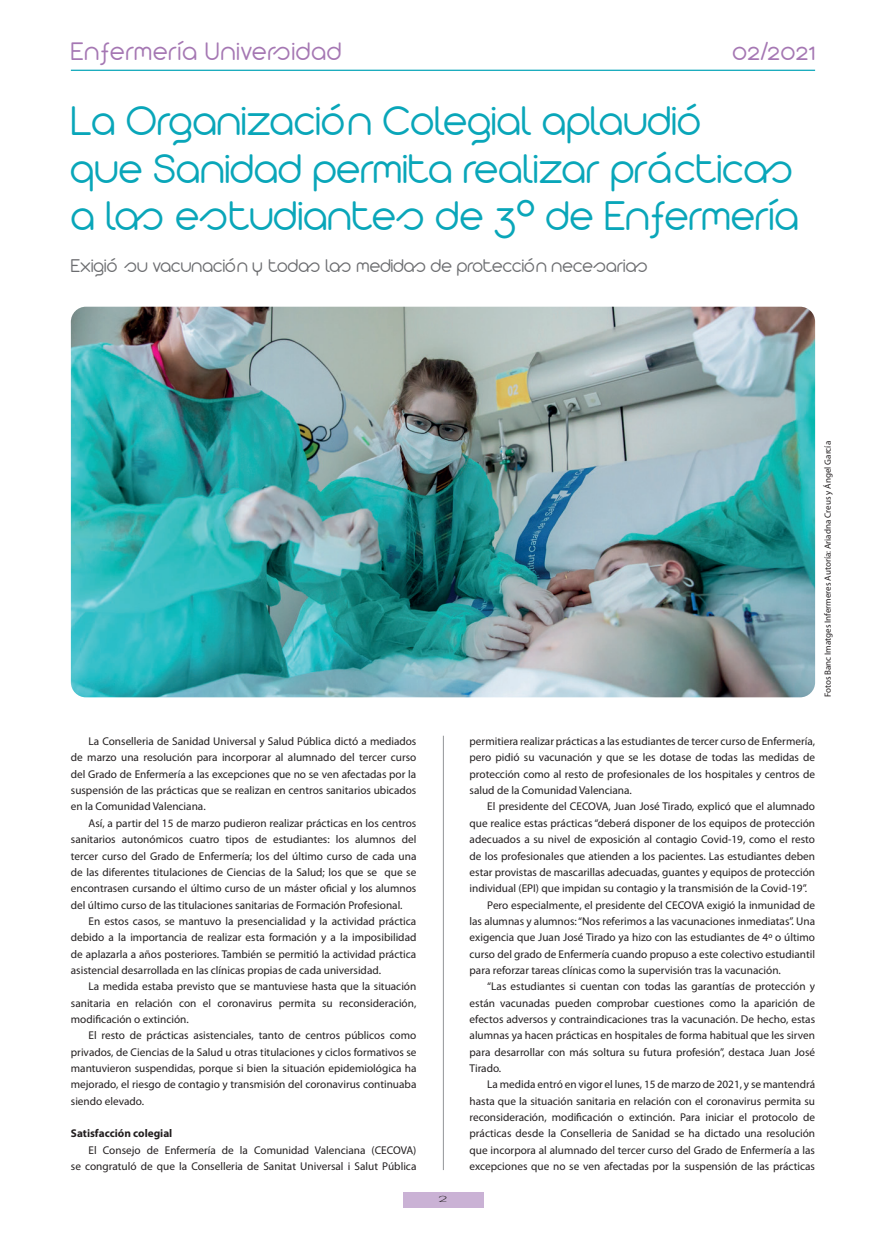
<style>
.page{position:relative;width:886px;height:1241px;background:#fff}
.page>*{position:absolute;margin:0;border:0;box-sizing:border-box;transform-origin:0 0}
.t1{font:300 45px "Arista 2.0 Alternate";letter-spacing:.01em;color:#09a6b9}
.t2{font:300 27.5px "Arista 2.0 Alternate";letter-spacing:.04em;color:#a577b3}
.t3{font:300 20px "Arista 2.0 Alternate";letter-spacing:.01em;color:#6c6d70}
.t4{font:11.25px/16.4px "Myriad Pro";color:#231f20;text-align:justify}
.t5{font:700 11.25px "Myriad Pro";color:#231f20}
.t6{font:9px "Myriad Pro";color:#231f20}
.t7{font:300 8.12px "Futura";color:#231f20;scale:2 1}
</style>
<div class="page">
<hr style="left:71px;top:70px;width:744px;height:1px;background:#09a6b9">
<div style="left:403px;top:1192px;width:80px;height:15px;background:#cab2d5"></div>
<hr style="left:443px;top:735px;width:1px;height:434px;background:#939598">
<img style="left:71px;top:306px;width:744px;height:391px">
<p class="t2" style="left:71px;top:35px;width:272px">Enfermería Universidad</p>
<p class="t2" style="left:732px;top:35px;width:84px">02/2021</p>
<p class="t1" style="left:71px;top:95px;width:634px">La Organización Colegial aplaudió</p>
<p class="t1" style="left:71px;top:142px;width:724px">que Sanidad permita realizar prácticas</p>
<p class="t1" style="left:71px;top:190px;width:729px">a las estudiantes de 3º de Enfermería</p>
<p class="t3" style="left:71px;top:254px;width:578px">Exigió su vacunación y todas las medidas de protección necesarias</p>
<p class="t4" style="left:71px;top:733px;width:347px;text-indent:18px">La Conselleria de Sanidad Universal y Salud Pública dictó a mediados de marzo una resolución para incorporar al alumnado del tercer curso del Grado de Enfermería a las excepciones que no se ven afectadas por la suspensión de las prácticas que se realizan en centros sanitarios ubicados en la Comunidad Valenciana.</p>
<p class="t4" style="left:71px;top:815px;width:347px;text-indent:18px">Así, a partir del 15 de marzo pudieron realizar prácticas en los centros sanitarios autonómicos cuatro tipos de estudiantes: los alumnos del tercer curso del Grado de Enfermería; los del último curso de cada una de las diferentes titulaciones de Ciencias de la Salud; los que se que se encontrasen cursando el último curso de un máster oficial y los alumnos del último curso de las titulaciones sanitarias de Formación Profesional.</p>
<p class="t4" style="left:71px;top:913px;width:347px;text-indent:18px">En estos casos, se mantuvo la presencialidad y la actividad práctica debido a la importancia de realizar esta formación y a la imposibilidad de aplazarla a años posteriores. También se permitió la actividad práctica asistencial desarrollada en las clínicas propias de cada universidad.</p>
<p class="t4" style="left:71px;top:978px;width:347px;text-indent:18px">La medida estaba previsto que se mantuviese hasta que la situación sanitaria en relación con el coronavirus permita su reconsideración, modificación o extinción.</p>
<p class="t4" style="left:71px;top:1027px;width:347px;text-indent:18px">El resto de prácticas asistenciales, tanto de centros públicos como privados, de Ciencias de la Salud u otras titulaciones y ciclos formativos se mantuvieron suspendidas, porque si bien la situación epidemiológica ha mejorado, el riesgo de contagio y transmisión del coronavirus continuaba siendo elevado.</p>
<p class="t5" style="left:71px;top:1127px;width:103px">Satisfacción colegial</p>
<p class="t4" style="left:71px;top:1141px;width:347px;text-align:right">El Consejo de Enfermería de la Comunidad Valenciana (CECOVA)<br>se congratuló de que la Conselleria de Sanitat Universal i Salut Pública</p>
<p class="t7" style="left:438px;top:1193px;width:7px">2</p>
<p class="t6" style="left:823px;top:697px;width:258px;rotate:-90deg">Fotos Banc Imatges Infermeres Autoría: Ariadna Creus y Ángel García</p>
<p class="t4" style="left:469px;top:733px;width:347px">permitiera realizar prácticas a las estudiantes de tercer curso de Enfermería, pero pidió su vacunación y que se les dotase de todas las medidas de protección como al resto de profesionales de los hospitales y centros de salud de la Comunidad Valenciana.</p>
<p class="t4" style="left:469px;top:798px;width:347px;text-indent:18px">El presidente del CECOVA, Juan José Tirado, explicó que el alumnado que realice estas prácticas “deberá disponer de los equipos de protección adecuados a su nivel de exposición al contagio Covid-19, como el resto de los profesionales que atienden a los pacientes. Las estudiantes deben estar provistas de mascarillas adecuadas, guantes y equipos de protección individual (EPI) que impidan su contagio y la transmisión de la Covid-19”.</p>
<p class="t4" style="left:469px;top:896px;width:347px;text-indent:18px">Pero especialmente, el presidente del CECOVA exigió la inmunidad de las alumnas y alumnos: “Nos referimos a las vacunaciones inmediatas”. Una exigencia que Juan José Tirado ya hizo con las estudiantes de 4º o último curso del grado de Enfermería cuando propuso a este colectivo estudiantil para reforzar tareas clínicas como la supervisión tras la vacunación.</p>
<p class="t4" style="left:469px;top:978px;width:347px;text-indent:18px">“Las estudiantes si cuentan con todas las garantías de protección y están vacunadas pueden comprobar cuestiones como la aparición de efectos adversos y contraindicaciones tras la vacunación. De hecho, estas alumnas ya hacen prácticas en hospitales de forma habitual que les sirven para desarrollar con más soltura su futura profesión”, destaca Juan José Tirado.</p>
<p class="t4" style="left:469px;top:1076px;width:347px;text-indent:18px">La medida entró en vigor el lunes, 15 de marzo de 2021, y se mantendrá hasta que la situación sanitaria en relación con el coronavirus permita su reconsideración, modificación o extinción. Para iniciar el protocolo de prácticas desde la Conselleria de Sanidad se ha dictado una resolución que incorpora al alumnado del tercer curso del Grado de Enfermería a las excepciones que no se ven afectadas por la suspensión de las prácticas</p>
</div>
